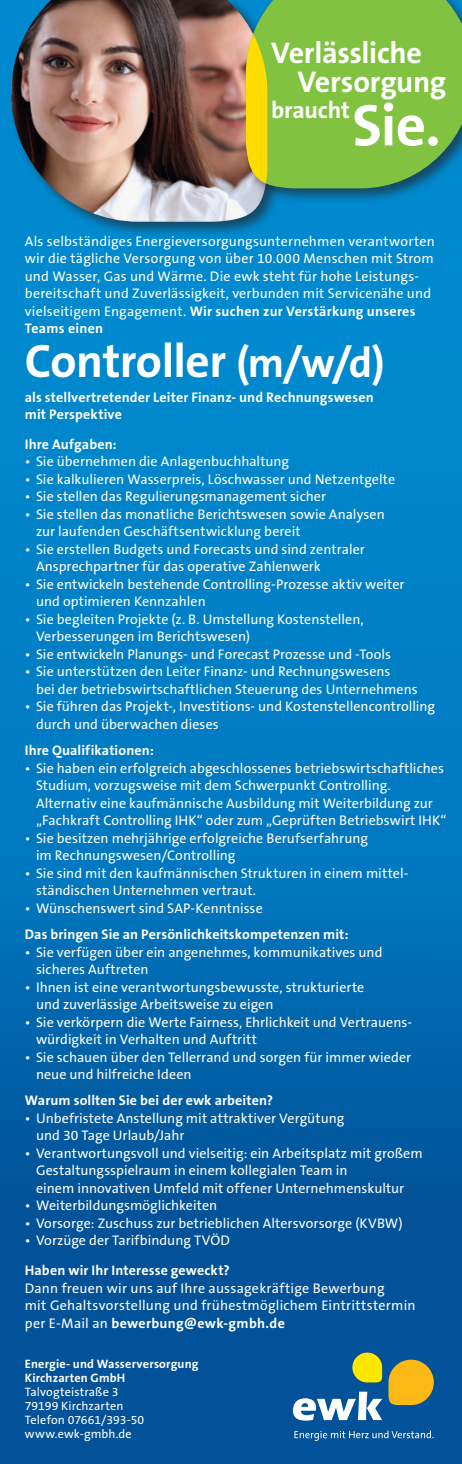
<style>
.page{position:relative;width:462px;height:1464px;background:#fff}
.page>*{position:absolute;margin:0;border:0;box-sizing:border-box;transform-origin:0 0}
.t1{font:700 59.15px "The Sans B7";color:#fff}
.t2{font:700 47.25px "The Sans B7";letter-spacing:-.01em;color:#fff}
.t3{font:700 30.1px/28.3px "The Sans B7";letter-spacing:-.01em;color:#fff}
.t4{font:700 23.62px "The Sans B7";letter-spacing:-.005em;color:#fff}
.t5{font:14px/17.5px "The Sans B5 Plain";letter-spacing:.005em;color:#fff}
.t6{font:700 14px/17.5px "The Sans B7";letter-spacing:.01em;color:#fff}
.t7{font:12.25px/14px "The Sans B5 Plain";letter-spacing:.005em;color:#fff}
.t8{font:700 12.25px/14px "The Sans B7";letter-spacing:.015em;color:#fff}
.s1{font-family:"The Sans B5 Plain";font-weight:400}
.s2{font-size:42px}
</style>
<div class="page">
<div style="left:0;top:0;width:461px;height:1463px;background:linear-gradient(to bottom,#0097dc,#015198)"></div>
<div style="left:8px;top:0;width:275px;height:237px;background:#231f20;opacity:.6"></div>
<img style="left:11px;top:0;width:256px;height:222px">
<div style="left:242px;top:0;width:219px;height:204px;background:#231f20;opacity:.6"></div>
<svg style="left:245px;top:0;width:216px;height:188px;background:#7abd48"></svg>
<svg style="left:246px;top:34px;width:21px;height:149px;background:#edd413"></svg>
<svg style="left:293px;top:1391px;width:89px;height:29px"></svg>
<svg style="left:352px;top:1352px;width:30px;height:30px"></svg>
<svg style="left:388px;top:1359px;width:45px;height:45px;background:#d1a62a"></svg>
<svg style="left:294px;top:1430px;width:139px;height:10px"></svg>
<h3 class="t3" style="left:297px;top:40px;width:150px;text-indent:-26px">Verlässliche<br>Versorgung</h3>
<h3 class="t4" style="left:271px;top:98px;width:80px">braucht</h3>
<h1 class="t1" style="left:352px;top:94px;width:90px">Sie.</h1>
<p class="t5" style="left:25px;top:233px;width:411px">Als selbständiges Energieversorgungsunternehmen verantworten wir die tägliche Versorgung von über 10.000 Menschen mit Strom und Wasser, Gas und Wärme. Die ewk steht für hohe Leistungs&shy;bereitschaft und Zuverlässigkeit, verbunden mit Servicenähe und</p>
<p class="t6" style="left:25px;top:303px;width:392px"><span class="s1">vielseitigem Engagement.</span> Wir suchen zur Verstärkung unseres<br>Teams einen</p>
<h2 class="t2" style="left:25px;top:336px;width:361px">Controller <span class="s2">(m/w/d)</span></h2>
<p class="t6" style="left:25px;top:388px;width:350px">als stellvertretender Leiter Finanz- und Rechnungswesen mit Perspektive</p>
<p class="t6" style="left:25px;top:436px;width:93px">Ihre Aufgaben:</p>
<p class="t5" style="left:25px;top:453px;width:265px">• Sie übernehmen die Anlagenbuchhaltung</p>
<p class="t5" style="left:25px;top:471px;width:371px">• Sie kalkulieren Wasserpreis, Löschwasser und Netzentgelte</p>
<p class="t5" style="left:25px;top:488px;width:302px">• Sie stellen das Regulierungsmanagement sicher</p>
<p class="t5" style="left:36px;top:506px;width:350px;text-indent:-11px">• Sie stellen das monatliche Berichtswesen sowie Analysen zur laufenden Geschäftsentwicklung bereit</p>
<p class="t5" style="left:36px;top:541px;width:330px;text-indent:-11px">• Sie erstellen Budgets und Forecasts und sind zentraler<br>Ansprechpartner für das operative Zahlenwerk</p>
<p class="t5" style="left:36px;top:576px;width:370px;text-indent:-11px">• Sie entwickeln bestehende Controlling-Prozesse aktiv weiter und optimieren Kennzahlen</p>
<p class="t5" style="left:36px;top:611px;width:329px;text-indent:-11px">• Sie begleiten Projekte (z. B. Umstellung Kostenstellen,<br>Verbesserungen im Berichtswesen)</p>
<p class="t5" style="left:25px;top:646px;width:367px">• Sie entwickeln Planungs- und Forecast Prozesse und -Tools</p>
<p class="t5" style="left:36px;top:663px;width:383px;text-indent:-11px">• Sie unterstützen den Leiter Finanz- und Rechnungswesens<br>bei der betriebswirtschaftlichen Steuerung des Unternehmens</p>
<p class="t5" style="left:36px;top:698px;width:400px;text-indent:-11px">• Sie führen das Projekt-, Investitions- und Kostenstellencontrolling durch und überwachen dieses</p>
<p class="t6" style="left:25px;top:742px;width:130px">Ihre Qualifikationen:</p>
<p class="t5" style="left:36px;top:759px;width:411px;text-indent:-11px">• Sie haben ein erfolgreich abgeschlossenes betriebswirtschaftliches Studium, vorzugsweise mit dem Schwerpunkt Controlling.<br>Alternativ eine kaufmännische Ausbildung mit Weiterbildung zur „Fachkraft Controlling IHK“ oder zum „Geprüften Betriebswirt IHK“</p>
<p class="t5" style="left:36px;top:829px;width:333px;text-indent:-11px">• Sie besitzen mehrjährige erfolgreiche Berufserfahrung im Rechnungswesen/Controlling</p>
<p class="t5" style="left:36px;top:864px;width:374px;text-indent:-11px">• Sie sind mit den kaufmännischen Strukturen in einem mittel&shy;ständischen Unternehmen vertraut.</p>
<p class="t5" style="left:25px;top:899px;width:239px">• Wünschenswert sind SAP-Kenntnisse</p>
<p class="t6" style="left:25px;top:926px;width:325px">Das bringen Sie an Persönlichkeitskompetenzen mit:</p>
<p class="t5" style="left:36px;top:943px;width:348px;text-indent:-11px">• Sie verfügen über ein angenehmes, kommunikatives und sicheres Auftreten</p>
<p class="t5" style="left:36px;top:978px;width:329px;text-indent:-11px">• Ihnen ist eine verantwortungsbewusste, strukturierte und zuverlässige Arbeitsweise zu eigen</p>
<p class="t5" style="left:36px;top:1013px;width:377px;text-indent:-11px">• Sie verkörpern die Werte Fairness, Ehrlichkeit und Vertrauens&shy;würdigkeit in Verhalten und Auftritt</p>
<p class="t5" style="left:36px;top:1048px;width:376px;text-indent:-11px">• Sie schauen über den Tellerrand und sorgen für immer wieder neue und hilfreiche Ideen</p>
<p class="t6" style="left:25px;top:1092px;width:249px">Warum sollten Sie bei der ewk arbeiten?</p>
<p class="t5" style="left:36px;top:1109px;width:309px;text-indent:-11px">• Unbefristete Anstellung mit attraktiver Vergütung und 30 Tage Urlaub/Jahr</p>
<p class="t5" style="left:36px;top:1144px;width:388px;text-indent:-11px">• Verantwortungsvoll und vielseitig: ein Arbeitsplatz mit großem<br>Gestaltungsspielraum in einem kollegialen Team in<br>einem innovativen Umfeld mit offener Unternehmenskultur</p>
<p class="t5" style="left:25px;top:1197px;width:194px">• Weiterbildungsmöglichkeiten</p>
<p class="t5" style="left:25px;top:1214px;width:379px">• Vorsorge: Zuschuss zur betrieblichen Altersvorsorge (KVBW)</p>
<p class="t5" style="left:25px;top:1232px;width:206px">• Vorzüge der Tarifbindung TVÖD</p>
<p class="t6" style="left:25px;top:1262px;width:206px">Haben wir Ihr Interesse geweckt?</p>
<p class="t5" style="left:25px;top:1279px;width:392px">Dann freuen wir uns auf Ihre aussagekräftige Bewerbung<br>mit Gehaltsvorstellung und frühestmöglichem Eintrittstermin</p>
<p class="t6" style="left:25px;top:1314px;width:261px"><span class="s1">per E-Mail an</span> bewerbung@ewk-gmbh.de</p>
<p class="t8" style="left:25px;top:1357px;width:175px">Energie- und Wasserversorgung<br>Kirchzarten GmbH</p>
<p class="t7" style="left:25px;top:1385px;width:121px">Talvogteistraße 3<br>79199 Kirchzarten<br>Telefon 07661/393-50 www.ewk-gmbh.de</p>
</div>
